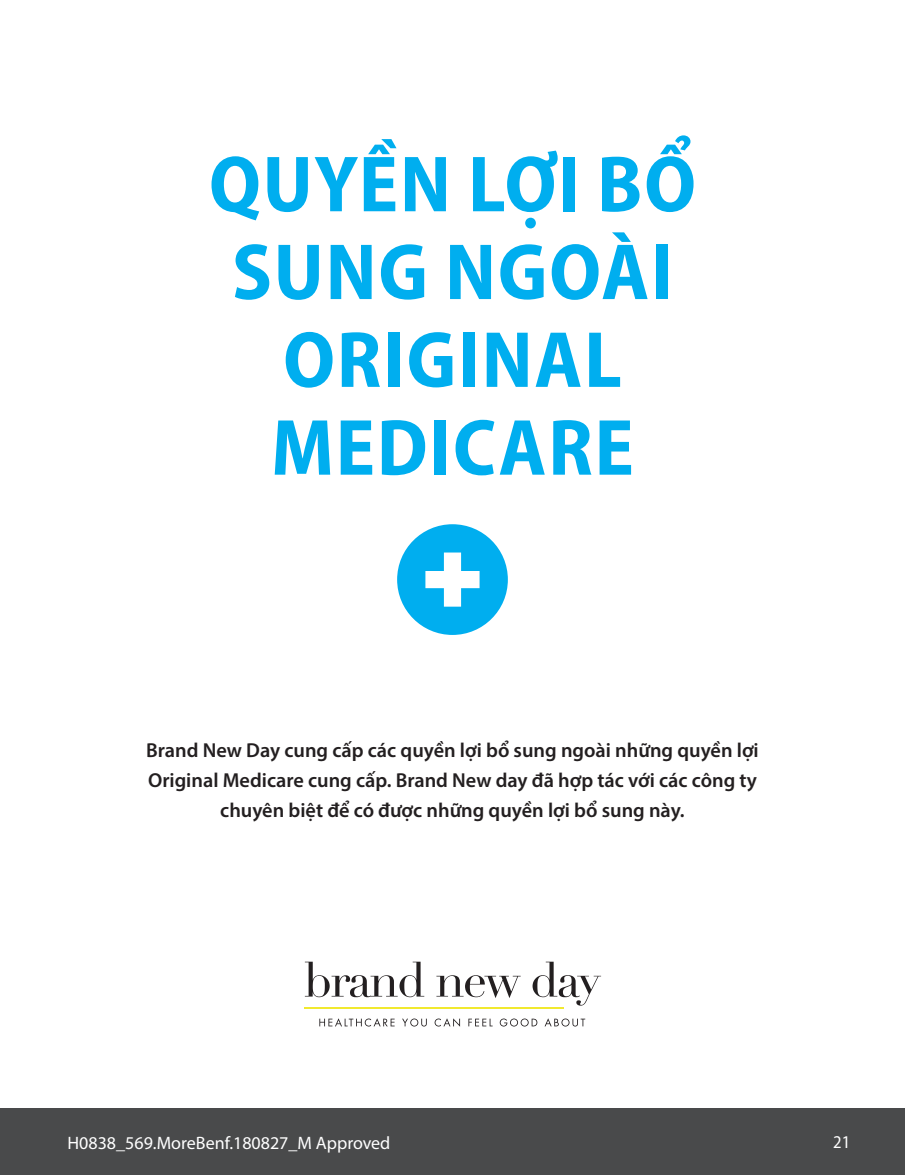
<style>
.page{position:relative;width:905px;height:1175px;background:#fff}
.page>*{position:absolute;margin:0;border:0;box-sizing:border-box;transform-origin:0 0}
.t1{font:700 semi-condensed 80.25px/87.8px "Myriad Pro";letter-spacing:.02em;color:#00aeef;text-align:center}
.t2{font:600 20.25px/30px "Myriad Pro";color:#231f20;text-align:center}
.t3{font:18px "Myriad Pro";color:#fff}
.t4{font:semi-condensed 18px "Myriad Pro";color:#fff}
</style>
<div class="page">
<div style="left:0;top:1107px;width:904px;height:67px;background:#494a4b"></div>
<svg style="left:305px;top:961px;width:119px;height:36px"></svg>
<svg style="left:436px;top:975px;width:84px;height:23px"></svg>
<svg style="left:532px;top:961px;width:69px;height:44px"></svg>
<hr style="left:304px;top:1007px;width:260px;height:1px;background:#f1e92f">
<svg style="left:319px;top:1018px;width:75px;height:8px"></svg>
<svg style="left:402px;top:1018px;width:25px;height:8px"></svg>
<svg style="left:434px;top:1018px;width:26px;height:8px"></svg>
<svg style="left:468px;top:1018px;width:24px;height:8px"></svg>
<svg style="left:499px;top:1018px;width:38px;height:8px"></svg>
<svg style="left:544px;top:1018px;width:41px;height:8px"></svg>
<svg style="left:397px;top:524px;width:111px;height:111px"></svg>
<p class="t1" style="left:209px;top:138px;width:483px">QUYỀN LỢI BỔ<br>SUNG NGOÀI<br>ORIGINAL<br>MEDICARE</p>
<p class="t2" style="left:146px;top:734px;width:614px">Brand New Day cung cấp các quyền lợi bổ sung ngoài những quyền lợi<br>Original Medicare cung cấp. Brand New day đã hợp tác với các công ty chuyên biệt để có được những quyền lợi bổ sung này.</p>
<p class="t3" style="left:68px;top:1131px;width:324px">H0838_569.MoreBenf.180827_M Approved</p>
<p class="t4" style="left:833px;top:1131px;width:19px">21</p>
</div>
